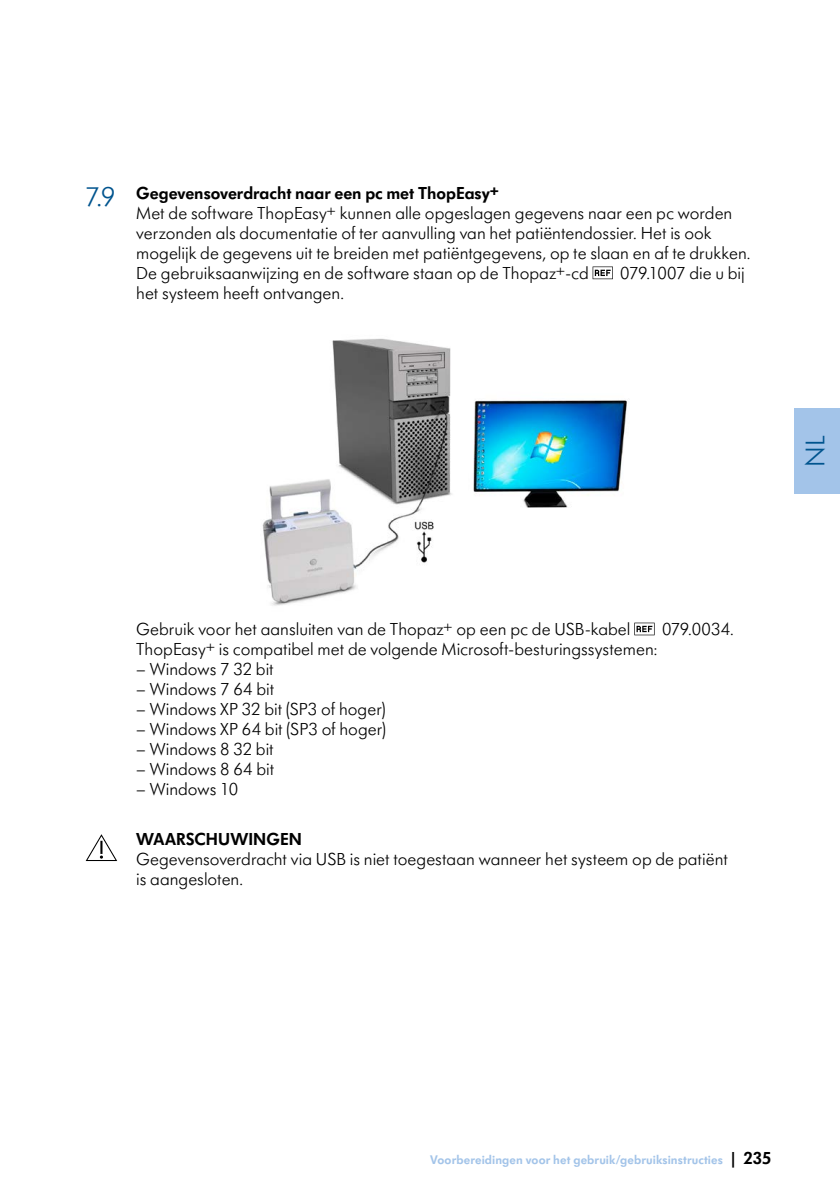
<style>
.page{position:relative;width:840px;height:1191px;background:#fff}
.page>*{position:absolute;margin:0;border:0;box-sizing:border-box;transform-origin:0 0}
.t1{font:300 28px "Futura SB Medela";color:#00548e}
.t2{font:300 18px/20px "Futura SB Medela";color:#000}
.t3{font:600 18px "Futura SB Medela";color:#000}
.t4{font:600 13px "Futura SB Medela";letter-spacing:.01em;color:#a3c4e9}
.s1{font-size:18px;color:#000}
</style>
<div class="page">
<img style="left:262px;top:338px;width:365px;height:268px">
<svg style="left:634px;top:622px;width:20px;height:13px"></svg>
<svg style="left:592px;top:266px;width:20px;height:13px"></svg>
<svg style="left:86px;top:834px;width:31px;height:27px"></svg>
<div style="left:794px;top:408px;width:45px;height:85px;background:#a3c4e9"></div>
<h1 class="t1" style="left:85px;top:180px;width:32px">7.9</h1>
<p class="t3" style="left:136px;top:182px;width:364px">Gegevensoverdracht naar een pc met ThopEasy+</p>
<p class="t2" style="left:136px;top:203px;width:613px">Met de software ThopEasy+ kunnen alle opgeslagen gegevens naar een pc worden verzonden als documentatie of ter aanvulling van het patiëntendossier. Het is ook mogelijk de gegevens uit te breiden met patiëntgegevens, op te slaan en af te drukken.<br>De gebruiksaanwijzing en de software staan op de Thopaz+-cd</p>
<p class="t2" style="left:620px;top:263px;width:126px">079.1007 die u bij</p>
<p class="t2" style="left:136px;top:283px;width:207px">het systeem heeft ontvangen.</p>
<h1 class="t1" style="left:797px;top:466px;width:33px;rotate:-90deg">NL</h1>
<p class="t2" style="left:136px;top:619px;width:495px">Gebruik voor het aansluiten van de Thopaz+ op een pc de USB-kabel</p>
<p class="t2" style="left:661px;top:619px;width:71px">079.0034.</p>
<p class="t2" style="left:136px;top:639px;width:522px">ThopEasy+ is compatibel met de volgende Microsoft-besturingssystemen:</p>
<p class="t2" style="left:136px;top:659px;width:139px">– Windows 7 32 bit</p>
<p class="t2" style="left:136px;top:679px;width:139px">– Windows 7 64 bit</p>
<p class="t2" style="left:136px;top:699px;width:251px">– Windows XP 32 bit (SP3 of hoger)</p>
<p class="t2" style="left:136px;top:719px;width:251px">– Windows XP 64 bit (SP3 of hoger)</p>
<p class="t2" style="left:136px;top:739px;width:139px">– Windows 8 32 bit</p>
<p class="t2" style="left:136px;top:759px;width:139px">– Windows 8 64 bit</p>
<p class="t2" style="left:136px;top:779px;width:103px">– Windows 10</p>
<p class="t3" style="left:136px;top:828px;width:167px">WAARSCHUWINGEN</p>
<p class="t2" style="left:136px;top:849px;width:593px">Gegevensoverdracht via USB is niet toegestaan wanneer het systeem op de patiënt is aangesloten.</p>
<p class="t4" style="left:430px;top:1151px;width:342px">Voorbereidingen voor het gebruik/gebruiksinstructies <span class="s1">| 235</span></p>
</div>
